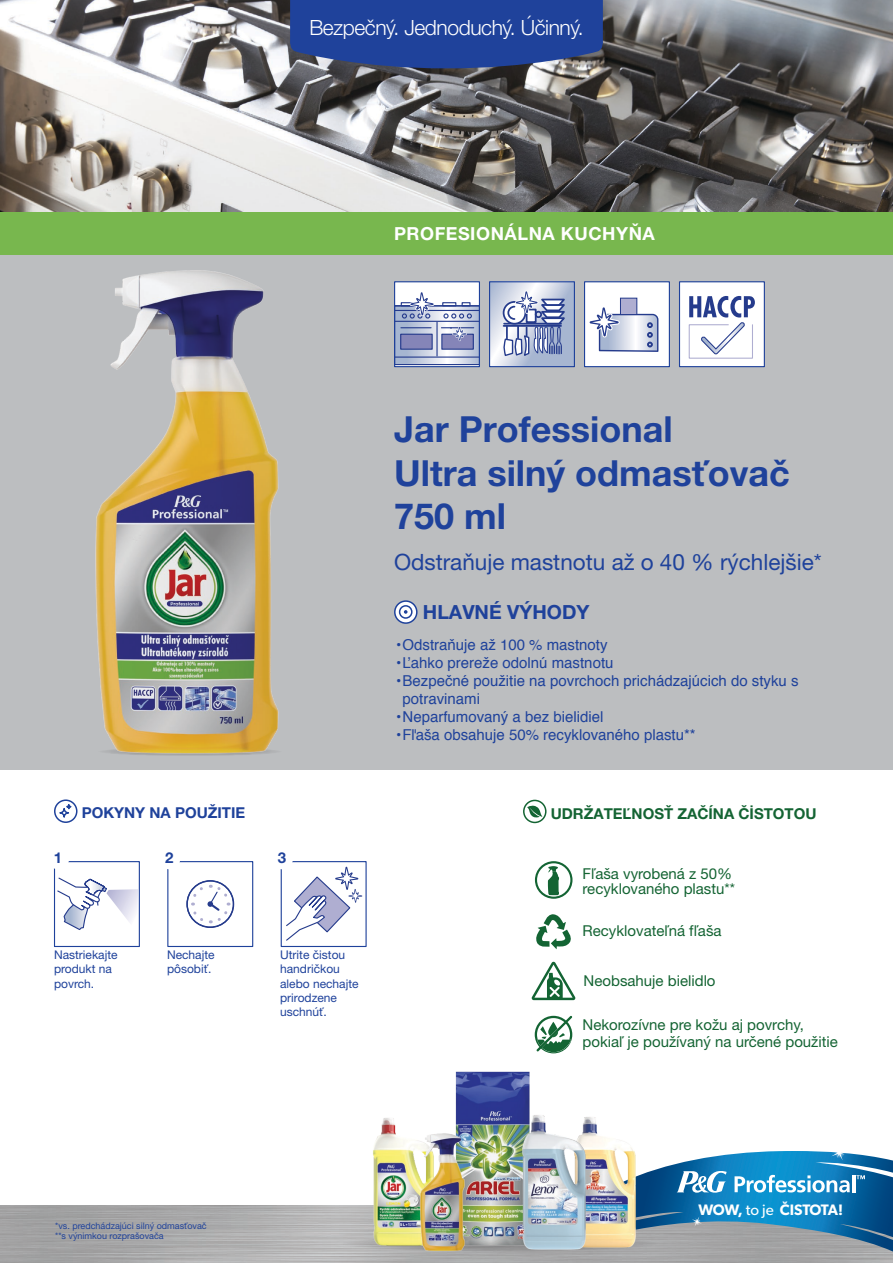
<style>
.page{position:relative;width:893px;height:1263px;background:#fff}
.page>*{position:absolute;margin:0;border:0;box-sizing:border-box;transform-origin:0 0}
.t1{font:700 36px/43.2px "Helvetica Neue LT Pro";color:#1f429b}
.t2{font:22.5px "Helvetica Neue LT Pro";color:#1f429b}
.t3{font:300 21px "Helvetica Neue LT Pro";letter-spacing:-.02em;color:#fff}
.t4{font:700 19.5px "Helvetica Neue LT Pro";color:#1f429b}
.t5{font:700 18px "Helvetica Neue LT Pro";letter-spacing:.03em;color:#fff}
.t6{font:600 15.15px "Gibson";letter-spacing:-.02em;color:#fff}
.t7{font:15px/18px "Helvetica";color:#1f429b}
.t8{font:15px/15px "Helvetica Neue LT Pro";color:#146433}
.t9{font:700 15px "Helvetica Neue LT Pro";color:#146433}
.t10{font:700 15px "Helvetica Neue LT Pro";color:#1f429b}
.t11{font:12px/14.4px "Helvetica Neue LT Pro";color:#1f429b}
.t12{font:9px/10.8px "Helvetica Neue LT Pro";color:#1f429b}
.s1{font-weight:400}
</style>
<div class="page">
<img style="left:0;top:0;width:893px;height:213px">
<div style="left:0;top:213px;width:893px;height:557px;background:#bcbec0"></div>
<div style="left:0;top:213px;width:893px;height:42px;background:#78b74e"></div>
<div style="left:395px;top:282px;width:84px;height:83px;background:#fff"></div>
<svg style="left:397px;top:307px;width:80px;height:56px"></svg>
<div style="left:395px;top:305px;width:84px;height:60px;border:1px solid #253b8c"></div>
<hr style="left:395px;top:310px;width:84px;height:1px;background:#253b8c">
<hr style="left:395px;top:305px;width:84px;height:1px;background:#253b8c">
<hr style="left:395px;top:321px;width:84px;height:1px;background:#253b8c">
<hr style="left:395px;top:356px;width:84px;height:2px;background:#253b8c">
<hr style="left:436px;top:322px;width:2px;height:34px;background:#253b8c">
<hr style="left:441px;top:327px;width:33px;height:1px;background:#253b8c">
<hr style="left:401px;top:327px;width:30px;height:1px;background:#253b8c">
<div style="left:401px;top:334px;width:31px;height:15px;background:#8585b8"></div>
<div style="left:400px;top:334px;width:33px;height:16px;border:1px solid #253b8c"></div>
<div style="left:442px;top:334px;width:31px;height:15px;background:#8585b8"></div>
<div style="left:441px;top:334px;width:33px;height:16px;border:1px solid #253b8c"></div>
<svg style="left:443px;top:313px;width:29px;height:6px"></svg>
<div style="left:442px;top:302px;width:14px;height:4px;border:1px solid #253b8c"></div>
<div style="left:401px;top:302px;width:14px;height:4px;border:1px solid #253b8c"></div>
<svg style="left:462px;top:302px;width:9px;height:3px"></svg>
<svg style="left:402px;top:292px;width:32px;height:27px"></svg>
<svg style="left:452px;top:326px;width:15px;height:15px"></svg>
<div style="left:394px;top:281px;width:86px;height:86px;border:1px solid #1f429b"></div>
<svg style="left:491px;top:283px;width:82px;height:82px;background:#cad2e2"></svg>
<svg style="left:503px;top:291px;width:65px;height:66px;background:#a1accd"></svg>
<div style="left:489px;top:281px;width:86px;height:86px;border:1px solid #1f429b"></div>
<div style="left:584px;top:282px;width:85px;height:85px;background:#fff"></div>
<div style="left:620px;top:298px;width:17px;height:17px;background:#afaed1"></div>
<div style="left:620px;top:298px;width:17px;height:17px;border:1px solid #253b8c"></div>
<svg style="left:589px;top:306px;width:70px;height:46px"></svg>
<div style="left:584px;top:281px;width:86px;height:86px;border:1px solid #1f429b"></div>
<div style="left:679px;top:282px;width:85px;height:85px;background:#fff"></div>
<svg style="left:688px;top:296px;width:67px;height:63px"></svg>
<div style="left:679px;top:281px;width:86px;height:86px;border:1px solid #1f429b"></div>
<svg style="left:289px;top:0;width:314px;height:69px;background:#274797"></svg>
<svg style="left:621px;top:1151px;width:272px;height:100px;background:#498db5"></svg>
<svg style="left:340px;top:1236px;width:319px;height:15px"></svg>
<img style="left:455px;top:1071px;width:75px;height:179px">
<img style="left:367px;top:1118px;width:48px;height:130px">
<img style="left:589px;top:1117px;width:50px;height:133px">
<img style="left:519px;top:1112px;width:70px;height:141px">
<img style="left:415px;top:1131px;width:53px;height:122px">
<img style="left:95px;top:270px;width:184px;height:486px">
<svg style="left:286px;top:866px;width:77px;height:75px"></svg>
<div style="left:281px;top:861px;width:86px;height:86px;border:1px solid #1f429b"></div>
<div style="left:271px;top:847px;width:22px;height:22px;background:#fff;border-radius:50%"></div>
<svg style="left:186px;top:880px;width:48px;height:48px"></svg>
<div style="left:187px;top:880px;width:47px;height:48px;border:1px solid #253b8c;border-radius:50%"></div>
<svg style="left:189px;top:883px;width:42px;height:42px"></svg>
<div style="left:167px;top:861px;width:86px;height:86px;border:1px solid #1f429b"></div>
<div style="left:158px;top:847px;width:22px;height:22px;background:#fff;border-radius:50%"></div>
<svg style="left:57px;top:877px;width:81px;height:53px"></svg>
<div style="left:54px;top:861px;width:86px;height:86px;border:1px solid #1f429b"></div>
<div style="left:47px;top:847px;width:22px;height:22px;background:#fff;border-radius:50%"></div>
<svg style="left:60px;top:809px;width:8px;height:8px"></svg>
<div style="left:59px;top:808px;width:10px;height:10px;border:2px solid #1f429b;border-radius:50%"></div>
<svg style="left:66px;top:804px;width:6px;height:5px"></svg>
<div style="left:54px;top:799px;width:24px;height:24px;border:2px solid #1f429b;border-radius:50%"></div>
<svg style="left:524px;top:800px;width:22px;height:22px"></svg>
<div style="left:523px;top:800px;width:23px;height:23px;border:2px solid #146433;border-radius:50%"></div>
<svg style="left:527px;top:805px;width:16px;height:13px"></svg>
<svg style="left:535px;top:861px;width:37px;height:38px"></svg>
<svg style="left:536px;top:914px;width:35px;height:35px"></svg>
<svg style="left:532px;top:962px;width:43px;height:38px"></svg>
<svg style="left:535px;top:1016px;width:37px;height:37px"></svg>
<svg style="left:395px;top:601px;width:22px;height:22px"></svg>
<div style="left:400px;top:606px;width:12px;height:12px;background:#fff;border-radius:50%"></div>
<div style="left:399px;top:605px;width:14px;height:14px;border:2px solid #1f429b;border-radius:50%"></div>
<svg style="left:404px;top:610px;width:3px;height:4px"></svg>
<div style="left:394px;top:600px;width:24px;height:24px;border:2px solid #1f429b;border-radius:50%"></div>
<h3 class="t3" style="left:309px;top:14px;width:276px">Bezpečný. Jednoduchý. Účinný.</h3>
<p class="t5" style="left:394px;top:222px;width:262px">PROFESIONÁLNA KUCHYŇA</p>
<h1 class="t1" style="left:394px;top:407px;width:397px">Jar Professional<br>Ultra silný odmasťovač<br>750 ml</h1>
<h2 class="t2" style="left:394px;top:548px;width:429px">Odstraňuje mastnotu až o 40 % rýchlejšie*</h2>
<h3 class="t4" style="left:423px;top:599px;width:168px">HLAVNÉ VÝHODY</h3>
<p class="t7" style="left:396px;top:636px;width:213px">•Odstraňuje až 100 % mastnoty</p>
<p class="t7" style="left:396px;top:654px;width:219px">•Ľahko prereže odolnú mastnotu</p>
<p class="t7" style="left:403px;top:672px;width:398px;text-indent:-6px">•Bezpečné použitie na povrchoch prichádzajúcich do styku s potravinami</p>
<p class="t7" style="left:396px;top:708px;width:209px">•Neparfumovaný a bez bielidiel</p>
<p class="t7" style="left:396px;top:726px;width:301px">•Fľaša obsahuje 50% recyklovaného plastu**</p>
<p class="t10" style="left:82px;top:803px;width:165px">POKYNY NA POUŽITIE</p>
<p class="t9" style="left:551px;top:804px;width:267px">UDRŽATEĽNOSŤ ZAČÍNA ČISTOTOU</p>
<p class="t10" style="left:54px;top:848px;width:10px">1</p>
<p class="t10" style="left:165px;top:848px;width:10px">2</p>
<p class="t10" style="left:278px;top:848px;width:10px">3</p>
<p class="t11" style="left:54px;top:947px;width:65px">Nastriekajte produkt na povrch.</p>
<p class="t11" style="left:167px;top:947px;width:49px">Nechajte pôsobiť.</p>
<p class="t11" style="left:280px;top:947px;width:80px">Utrite čistou handričkou alebo nechajte prirodzene uschnúť.</p>
<p class="t12" style="left:55px;top:1220px;width:153px">*vs. predchádzajúci silný odmasťovač **s výnimkou rozprašovača</p>
<p class="t8" style="left:583px;top:866px;width:154px">Fľaša vyrobená z 50% recyklovaného plastu**</p>
<p class="t8" style="left:583px;top:923px;width:140px">Recyklovateľná fľaša</p>
<p class="t8" style="left:584px;top:972px;width:133px">Neobsahuje bielidlo</p>
<p class="t8" style="left:583px;top:1016px;width:257px;line-height:16.5px">Nekorozívne pre kožu aj povrchy, pokiaľ je používaný na určené použitie</p>
<p class="t6" style="left:698px;top:1201px;width:146px">WOW, <span class="s1">to je</span> ČISTOTA!</p>
</div>
